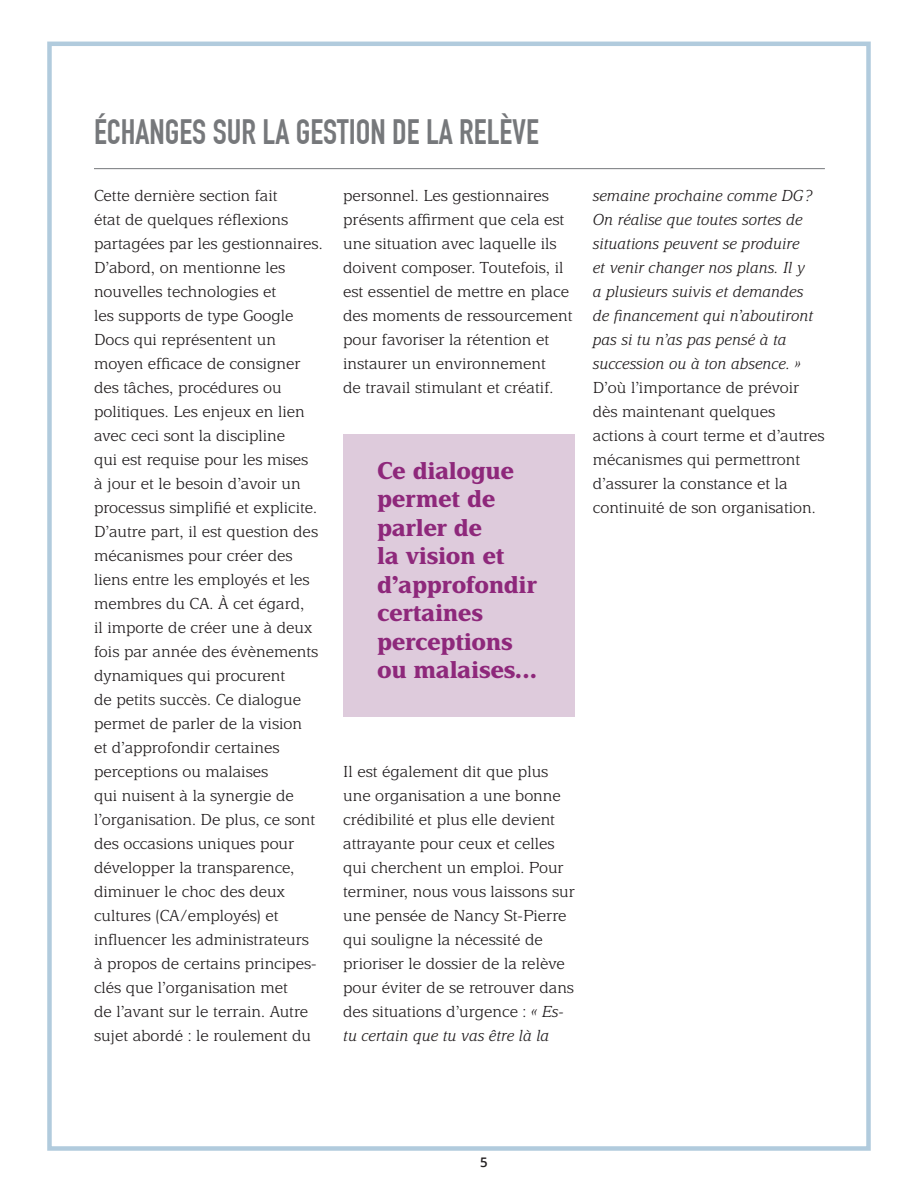
<style>
.page{position:relative;width:918px;height:1188px;background:#fff}
.page>*{position:absolute;margin:0;border:0;box-sizing:border-box;transform-origin:0 0}
.t1{font:700 34.5px "DIN Condensed";color:#76787b}
.t2{font:700 24px/28.5px "Delima MT Std";letter-spacing:-.015em;color:#8e287b}
.t3{font:300 15.75px/24px "Delima MT Std";color:#231f20}
.t4{font:italic 300 15.75px/24px "Delima MT Std";color:#231f20}
.t5{font:600 13.2px "Open Sans";color:#231f20}
.s1{font-style:italic}
</style>
<div class="page">
<div style="left:343px;top:434px;width:232px;height:283px;background:#decbdc"></div>
<hr style="left:94px;top:168px;width:731px;height:1px;background:#76787b">
<div style="left:47px;top:42px;width:824px;height:1109px;border:4px solid #b1cbdd"></div>
<h1 class="t1" style="left:94px;top:111px;width:447px">ÉCHANGES SUR LA GESTION DE LA RELÈVE</h1>
<p class="t3" style="left:94px;top:184px;width:230px">Cette dernière section fait<br>état de quelques réflexions partagées par les gestionnaires.<br>D’abord, on mentionne les nouvelles technologies et<br>les supports de type Google<br>Docs qui représentent un moyen efficace de consigner des tâches, procédures ou politiques. Les enjeux en lien avec ceci sont la discipline<br>qui est requise pour les mises<br>à jour et le besoin d’avoir un processus simplifié et explicite.<br>D’autre part, il est question des mécanismes pour créer des liens entre les employés et les membres du CA. À cet égard,<br>il importe de créer une à deux fois par année des évènements dynamiques qui procurent<br>de petits succès. Ce dialogue permet de parler de la vision<br>et d’approfondir certaines perceptions ou malaises<br>qui nuisent à la synergie de l’organisation. De plus, ce sont des occasions uniques pour développer la transparence, diminuer le choc des deux cultures (CA/employés) et influencer les administrateurs<br>à propos de certains principes&shy;clés que l’organisation met<br>de l’avant sur le terrain. Autre sujet abordé : le roulement du</p>
<p class="t3" style="left:343px;top:184px;width:231px">personnel. Les gestionnaires présents affirment que cela est une situation avec laquelle ils doivent composer. Toutefois, il est essentiel de mettre en place des moments de ressourcement pour favoriser la rétention et instaurer un environnement<br>de travail stimulant et créatif.</p>
<h2 class="t2" style="left:377px;top:456px;width:162px">Ce dialogue permet de parler de<br>la vision et d’approfondir certaines perceptions ou malaises...</h2>
<p class="t3" style="left:343px;top:760px;width:233px">Il est également dit que plus une organisation a une bonne crédibilité et plus elle devient attrayante pour ceux et celles qui cherchent un emploi. Pour terminer, nous vous laissons sur une pensée de Nancy St-Pierre qui souligne la nécessité de prioriser le dossier de la relève pour éviter de se retrouver dans des situations d’urgence : <span class="s1">« Es&shy;tu certain que tu vas être là la</span></p>
<p class="t4" style="left:593px;top:184px;width:222px">semaine prochaine comme DG?<br>On réalise que toutes sortes de situations peuvent se produire et venir changer nos plans. Il y a plusieurs suivis et demandes de financement qui n’aboutiront pas si tu n’as pas pensé à ta succession ou à ton absence. »</p>
<p class="t3" style="left:593px;top:376px;width:233px">D’où l’importance de prévoir dès maintenant quelques actions à court terme et d’autres mécanismes qui permettront d’assurer la constance et la continuité de son organisation.</p>
<p class="t5" style="left:480px;top:1153px;width:9px">5</p>
</div>
